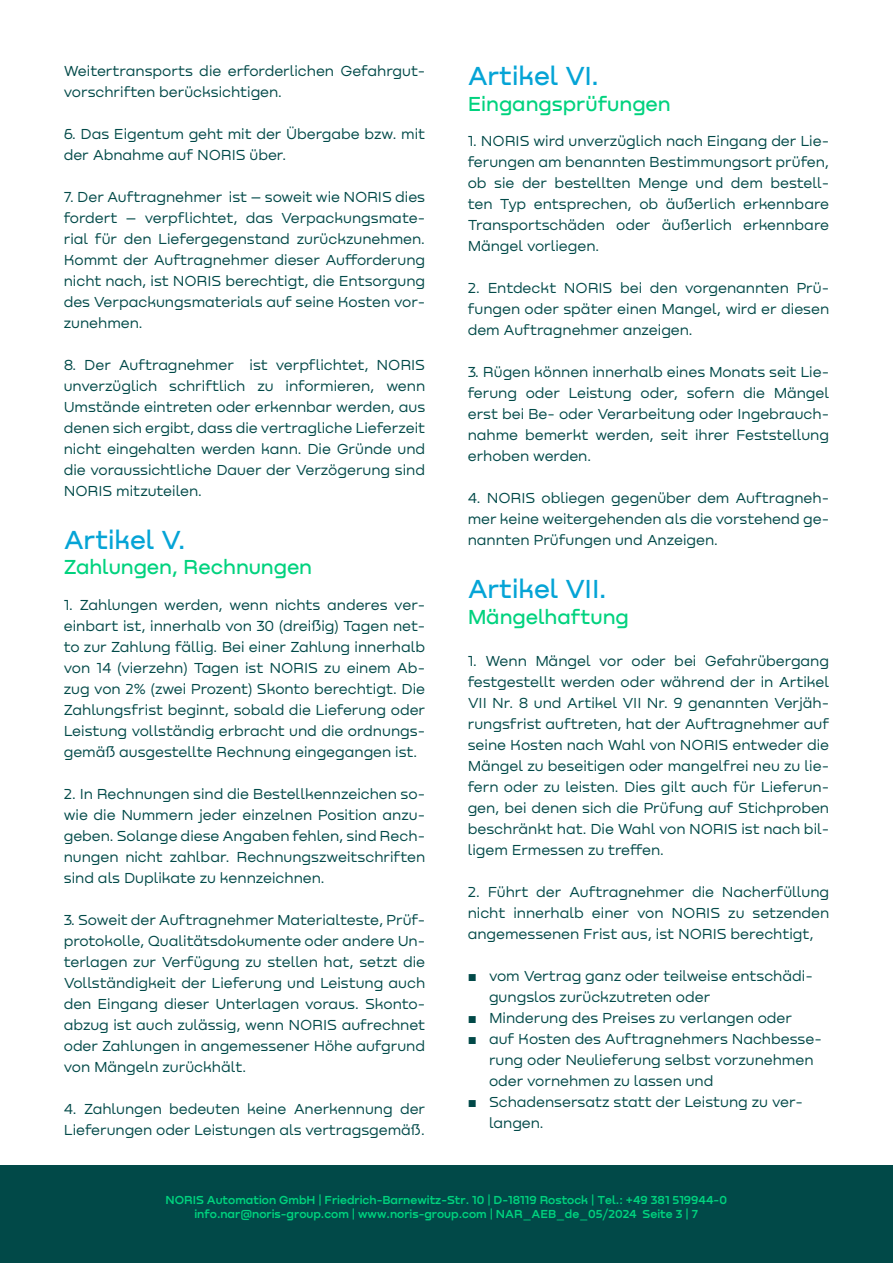
<style>
.page{position:relative;width:893px;height:1263px;background:#fff}
.page>*{position:absolute;margin:0;border:0;box-sizing:border-box;transform-origin:0 0}
.t1{font:500 27px "Nekst";letter-spacing:-.005em;color:#05a4d6}
.t2{font:500 21px "Nekst";color:#00d27e}
.t3{font:15px/21px "Nekst";letter-spacing:-.005em;color:#014948;text-align:justify}
.t4{font:600 12px/14.4px "Nekst";color:#00d27e;text-align:center}
.s1{font-family:"Arial"}
</style>
<div class="page">
<div style="left:0;top:1165px;width:893px;height:98px;background:#014948"></div>
<p class="t3" style="left:64px;top:60px;width:363px">Weitertransports die erforderlichen Gefahrgut&shy;vorschriften berücksichtigen.</p>
<p class="t3" style="left:64px;top:123px;width:363px">6. Das Eigentum geht mit der Übergabe bzw. mit der Abnahme auf NORIS über.</p>
<p class="t3" style="left:64px;top:186px;width:363px">7. Der Auftragnehmer ist – soweit wie NORIS dies fordert – verpflichtet, das Verpackungsmate&shy;rial für den Liefergegenstand zurückzunehmen.<br>Kommt der Auftragnehmer dieser Aufforderung nicht nach, ist NORIS berechtigt, die Entsorgung des Verpackungsmaterials auf seine Kosten vor&shy;zunehmen.</p>
<p class="t3" style="left:64px;top:354px;width:363px">8. Der Auftragnehmer ist verpflichtet, NORIS unverzüglich schriftlich zu informieren, wenn Umstände eintreten oder erkennbar werden, aus denen sich ergibt, dass die vertragliche Lieferzeit nicht eingehalten werden kann. Die Gründe und die voraussichtliche Dauer der Verzögerung sind NORIS mitzuteilen.</p>
<h1 class="t1" style="left:64px;top:524px;width:124px">Artikel V.</h1>
<h2 class="t2" style="left:64px;top:555px;width:250px">Zahlungen, Rechnungen</h2>
<p class="t3" style="left:64px;top:594px;width:363px">1. Zahlungen werden, wenn nichts anderes ver&shy;einbart ist, innerhalb von 30 (dreißig) Tagen net&shy;to zur Zahlung fällig. Bei einer Zahlung innerhalb von 14 (vierzehn) Tagen ist NORIS zu einem Ab&shy;zug von 2% (zwei Prozent) Skonto berechtigt. Die Zahlungsfrist beginnt, sobald die Lieferung oder Leistung vollständig erbracht und die ordnungs&shy;gemäß ausgestellte Rechnung eingegangen ist.</p>
<p class="t3" style="left:64px;top:783px;width:363px">2. In Rechnungen sind die Bestellkennzeichen so&shy;wie die Nummern jeder einzelnen Position anzu&shy;geben. Solange diese Angaben fehlen, sind Rech&shy;nungen nicht zahlbar. Rechnungszweitschriften sind als Duplikate zu kennzeichnen.</p>
<p class="t3" style="left:64px;top:909px;width:363px">3. Soweit der Auftragnehmer Materialteste, Prüf&shy;protokolle, Qualitätsdokumente oder andere Un&shy;terlagen zur Verfügung zu stellen hat, setzt die Vollständigkeit der Lieferung und Leistung auch den Eingang dieser Unterlagen voraus. Skonto&shy;abzug ist auch zulässig, wenn NORIS aufrechnet oder Zahlungen in angemessener Höhe aufgrund von Mängeln zurückhält.</p>
<p class="t3" style="left:64px;top:1098px;width:363px">4. Zahlungen bedeuten keine Anerkennung der<br>Lieferungen oder Leistungen als vertragsgemäß.</p>
<h1 class="t1" style="left:468px;top:60px;width:133px">Artikel VI.</h1>
<h2 class="t2" style="left:468px;top:91px;width:204px">Eingangsprüfungen</h2>
<p class="t3" style="left:468px;top:130px;width:363px">1. NORIS wird unverzüglich nach Eingang der Lie&shy;ferungen am benannten Bestimmungsort prüfen, ob sie der bestellten Menge und dem bestell&shy;ten Typ entsprechen, ob äußerlich erkennbare Transportschäden oder äußerlich erkennbare Mängel vorliegen.</p>
<p class="t3" style="left:468px;top:277px;width:363px">2. Entdeckt NORIS bei den vorgenannten Prü&shy;fungen oder später einen Mangel, wird er diesen dem Auftragnehmer anzeigen.</p>
<p class="t3" style="left:468px;top:361px;width:363px">3. Rügen können innerhalb eines Monats seit Lie&shy;ferung oder Leistung oder, sofern die Mängel erst bei Be- oder Verarbeitung oder Ingebrauch&shy;nahme bemerkt werden, seit ihrer Feststellung erhoben werden.</p>
<p class="t3" style="left:468px;top:487px;width:363px">4. NORIS obliegen gegenüber dem Auftragneh&shy;mer keine weitergehenden als die vorstehend ge&shy;nannten Prüfungen und Anzeigen.</p>
<h1 class="t1" style="left:468px;top:573px;width:141px">Artikel VII.</h1>
<h2 class="t2" style="left:468px;top:604px;width:163px">Mängelhaftung</h2>
<p class="t3" style="left:468px;top:650px;width:363px">1. Wenn Mängel vor oder bei Gefahrübergang festgestellt werden oder während der in Artikel VII Nr. 8 und Artikel VII Nr. 9 genannten Verjäh&shy;rungsfrist auftreten, hat der Auftragnehmer auf seine Kosten nach Wahl von NORIS entweder die Mängel zu beseitigen oder mangelfrei neu zu lie&shy;fern oder zu leisten. Dies gilt auch für Lieferun&shy;gen, bei denen sich die Prüfung auf Stichproben beschränkt hat. Die Wahl von NORIS ist nach bil&shy;ligem Ermessen zu treffen.</p>
<p class="t3" style="left:468px;top:881px;width:363px">2. Führt der Auftragnehmer die Nacherfüllung nicht innerhalb einer von NORIS zu setzenden angemessenen Frist aus, ist NORIS berechtigt,</p>
<p class="t3" style="left:489px;top:965px;width:325px;text-indent:-21px"><span class="s1">■</span> vom Vertrag ganz oder teilweise entschädi&shy;gungslos zurückzutreten oder</p>
<p class="t3" style="left:468px;top:1007px;width:326px"><span class="s1">■</span> Minderung des Preises zu verlangen oder</p>
<p class="t3" style="left:489px;top:1028px;width:334px;text-align:left;text-indent:-21px"><span class="s1">■</span> auf Kosten des Auftragnehmers Nachbesse&shy;rung oder Neulieferung selbst vorzunehmen oder vornehmen zu lassen und</p>
<p class="t3" style="left:489px;top:1091px;width:315px;text-indent:-21px"><span class="s1">■</span> Schadensersatz statt der Leistung zu ver&shy;langen.</p>
<p class="t4" style="left:165px;top:1192px;width:563px">NORIS Automation GmbH | Friedrich-Barnewitz-Str. 10 | D-18119 Rostock | Tel.: +49 381 519944-0 info.nar@noris-group.com | www.noris-group.com | NAR_AEB_de_05/2024 Seite 3 | 7</p>
</div>
